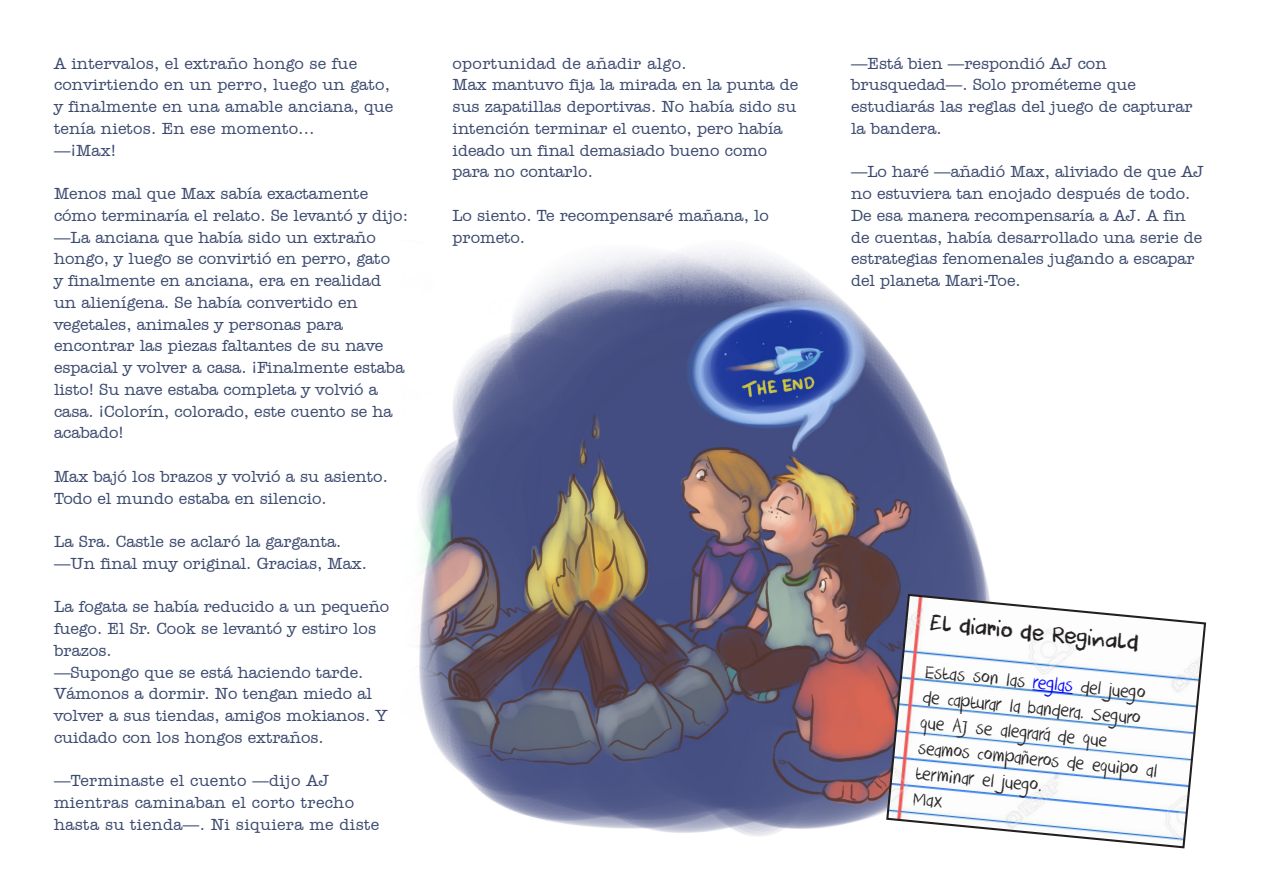
<style>
.page{position:relative;width:1263px;height:893px;background:#fff}
.page>*{position:absolute;margin:0;border:0;box-sizing:border-box;transform-origin:0 0}
.No_Spacing{font:20.7px/25.5px "DK Crayon Crumble";color:#231f20}
.No_Spacing-2{font:20.7px "DK Cool Crayon";color:#231f20}
.No_Spacing-3{font:500 16.5px/21.8px "Amer Typewriter IT Cby BT";color:#3c4a6f}
.No_Spacing-4{font:500 16.5px/21.8px "Amer Typewriter IT Cby BT";letter-spacing:.02em;color:#3c4a6f}
.s1{color:#00f}
</style>
<div class="page">
<img style="left:419px;top:249px;width:570px;height:587px">
<svg style="left:885px;top:593px;width:322px;height:256px"></svg>
<svg style="left:1031px;top:689px;width:42px;height:6px"></svg>
<svg style="left:913px;top:792px;width:29px;height:16px"></svg>
<p class="No_Spacing-3" style="left:54px;top:52px;width:341px">A intervalos, el extraño hongo se fue convirtiendo en un perro, luego un gato, y finalmente en una amable anciana, que tenía nietos. En ese momento…</p>
<p class="No_Spacing-3" style="left:54px;top:139px;width:64px">—¡Max!</p>
<p class="No_Spacing-3" style="left:54px;top:182px;width:356px">Menos mal que Max sabía exactamente cómo terminaría el relato. Se levantó y dijo:</p>
<p class="No_Spacing-3" style="left:54px;top:226px;width:352px">—La anciana que había sido un extraño hongo, y luego se convirtió en perro, gato<br>y finalmente en anciana, era en realidad un alienígena. Se había convertido en vegetales, animales y personas para encontrar las piezas faltantes de su nave espacial y volver a casa. ¡Finalmente estaba listo! Su nave estaba completa y volvió a casa. ¡Colorín, colorado, este cuento se ha acabado!</p>
<p class="No_Spacing-3" style="left:54px;top:465px;width:335px">Max bajó los brazos y volvió a su asiento.<br>Todo el mundo estaba en silencio.</p>
<p class="No_Spacing-3" style="left:54px;top:530px;width:289px">La Sra. Castle se aclaró la garganta.</p>
<p class="No_Spacing-3" style="left:54px;top:552px;width:314px">—Un final muy original. Gracias, Max.</p>
<p class="No_Spacing-3" style="left:54px;top:596px;width:337px">La fogata se había reducido a un pequeño fuego. El Sr. Cook se levantó y estiro los brazos.</p>
<p class="No_Spacing-3" style="left:54px;top:661px;width:335px">—Supongo que se está haciendo tarde.<br>Vámonos a dormir. No tengan miedo al volver a sus tiendas, amigos mokianos. Y cuidado con los hongos extraños.</p>
<p class="No_Spacing-4" style="left:54px;top:770px;width:327px">—Terminaste el cuento —dijo AJ mientras caminaban el corto trecho hasta su tienda—. Ni siquiera me diste</p>
<p class="No_Spacing-4" style="left:453px;top:52px;width:236px">oportunidad de añadir algo.</p>
<p class="No_Spacing-3" style="left:453px;top:74px;width:347px">Max mantuvo fija la mirada en la punta de sus zapatillas deportivas. No había sido su intención terminar el cuento, pero había ideado un final demasiado bueno como para no contarlo.</p>
<p class="No_Spacing-3" style="left:453px;top:204px;width:318px">Lo siento. Te recompensaré mañana, lo prometo.</p>
<p class="No_Spacing-3" style="left:851px;top:52px;width:343px">—Está bien —respondió AJ con brusquedad—. Solo prométeme que estudiarás las reglas del juego de capturar la bandera.</p>
<p class="No_Spacing-3" style="left:851px;top:161px;width:354px">—Lo haré —añadió Max, aliviado de que AJ no estuviera tan enojado después de todo.<br>De esa manera recompensaría a AJ. A fin de cuentas, había desarrollado una serie de estrategias fenomenales jugando a escapar del planeta Mari-Toe.</p>
<p class="No_Spacing-2" style="left:932px;top:609px;width:211px;rotate:6deg">El diario de Reginald</p>
<p class="No_Spacing" style="left:927px;top:659px;width:242px;rotate:6deg">Estas son las <span class="s1">reglas</span> del juego de capturar la bandera. Seguro que AJ se alegrará de que seamos compañeros de equipo al terminar el juego.</p>
</div>
